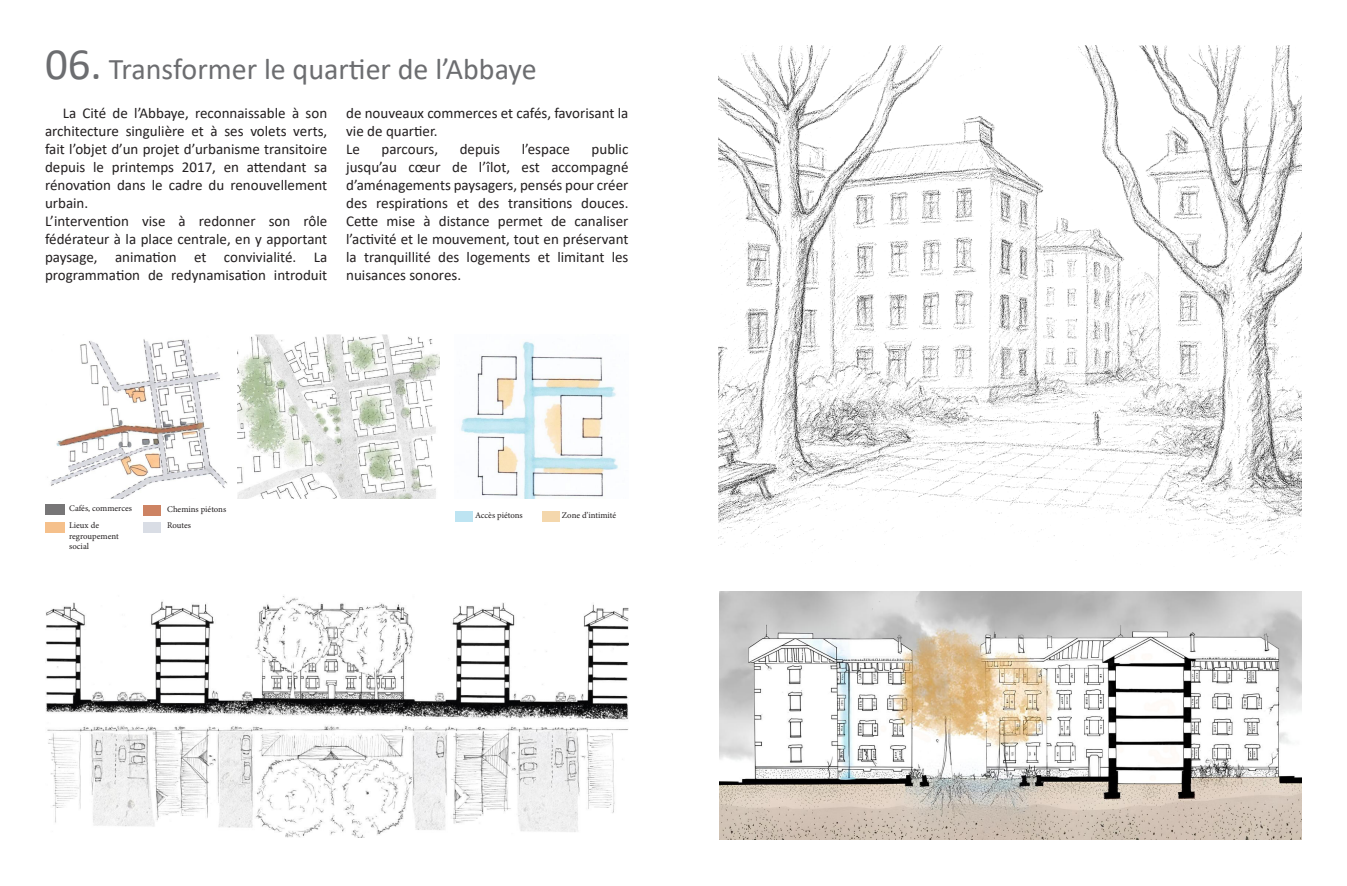
<style>
.page{position:relative;width:1347px;height:886px;background:#fff}
.page>*{position:absolute;margin:0;border:0;box-sizing:border-box;transform-origin:0 0}
.t1{font:30px "Calibri";color:#6c6d70}
.t2{font:15px/18px "Calibri";color:#231f20;text-align:justify}
.t3{font:8.75px/10.5px "Minion Pro";color:#231f20}
.s1{font-size:45px}
</style>
<div class="page">
<img style="left:45px;top:596px;width:583px;height:241px">
<img style="left:47px;top:339px;width:180px;height:160px">
<img style="left:237px;top:334px;width:202px;height:165px">
<img style="left:461px;top:341px;width:157px;height:158px">
<div style="left:455px;top:512px;width:17px;height:10px;background:#bde4f2"></div>
<div style="left:541px;top:512px;width:18px;height:10px;background:#f4d7ac"></div>
<div style="left:143px;top:522px;width:18px;height:10px;background:#d9dde5"></div>
<div style="left:143px;top:506px;width:18px;height:10px;background:#cd8363"></div>
<div style="left:45px;top:522px;width:19px;height:10px;background:#f5c08b"></div>
<div style="left:45px;top:505px;width:19px;height:10px;background:#777677"></div>
<img style="left:719px;top:592px;width:582px;height:247px">
<img style="left:718px;top:45px;width:583px;height:521px">
<p class="t1" style="left:45px;top:48px;width:493px"><span class="s1">06.</span> Transformer le quartier de l’Abbaye</p>
<p class="t2" style="left:45px;top:103px;width:284px;text-indent:18px">La Cité de l’Abbaye, reconnaissable à son architecture singulière et à ses volets verts, fait l’objet d’un projet d’urbanisme transitoire depuis le printemps 2017, en attendant sa rénovation dans le cadre du renouvellement urbain.</p>
<p class="t2" style="left:45px;top:211px;width:284px">L’intervention vise à redonner son rôle fédérateur à la place centrale, en y apportant paysage, animation et convivialité. La programmation de redynamisation introduit</p>
<p class="t2" style="left:346px;top:103px;width:284px">de nouveaux commerces et cafés, favorisant la vie de quartier.</p>
<p class="t2" style="left:346px;top:139px;width:15px">Le</p>
<p class="t2" style="left:381px;top:139px;width:58px">parcours,</p>
<p class="t2" style="left:460px;top:139px;width:42px">depuis</p>
<p class="t2" style="left:522px;top:139px;width:50px">l’espace</p>
<p class="t2" style="left:346px;top:139px;width:284px;text-align:right">public<br>jusqu’au cœur de l’îlot, est accompagné</p>
<p class="t2" style="left:346px;top:175px;width:284px">d’aménagements paysagers, pensés pour créer des respirations et des transitions douces.<br>Cette mise à distance permet de canaliser l’activité et le mouvement, tout en préservant la tranquillité des logements et limitant les nuisances sonores.</p>
<p class="t3" style="left:69px;top:503px;width:64px">Cafés, commerces</p>
<p class="t3" style="left:69px;top:520px;width:51px">Lieux de regroupement</p>
<p class="t3" style="left:69px;top:541px;width:21px">social</p>
<p class="t3" style="left:167px;top:504px;width:61px">Chemins piétons</p>
<p class="t3" style="left:167px;top:520px;width:25px">Routes</p>
<p class="t3" style="left:475px;top:510px;width:49px">Accès piétons</p>
<p class="t3" style="left:562px;top:510px;width:56px">Zone d’intimité</p>
</div>
